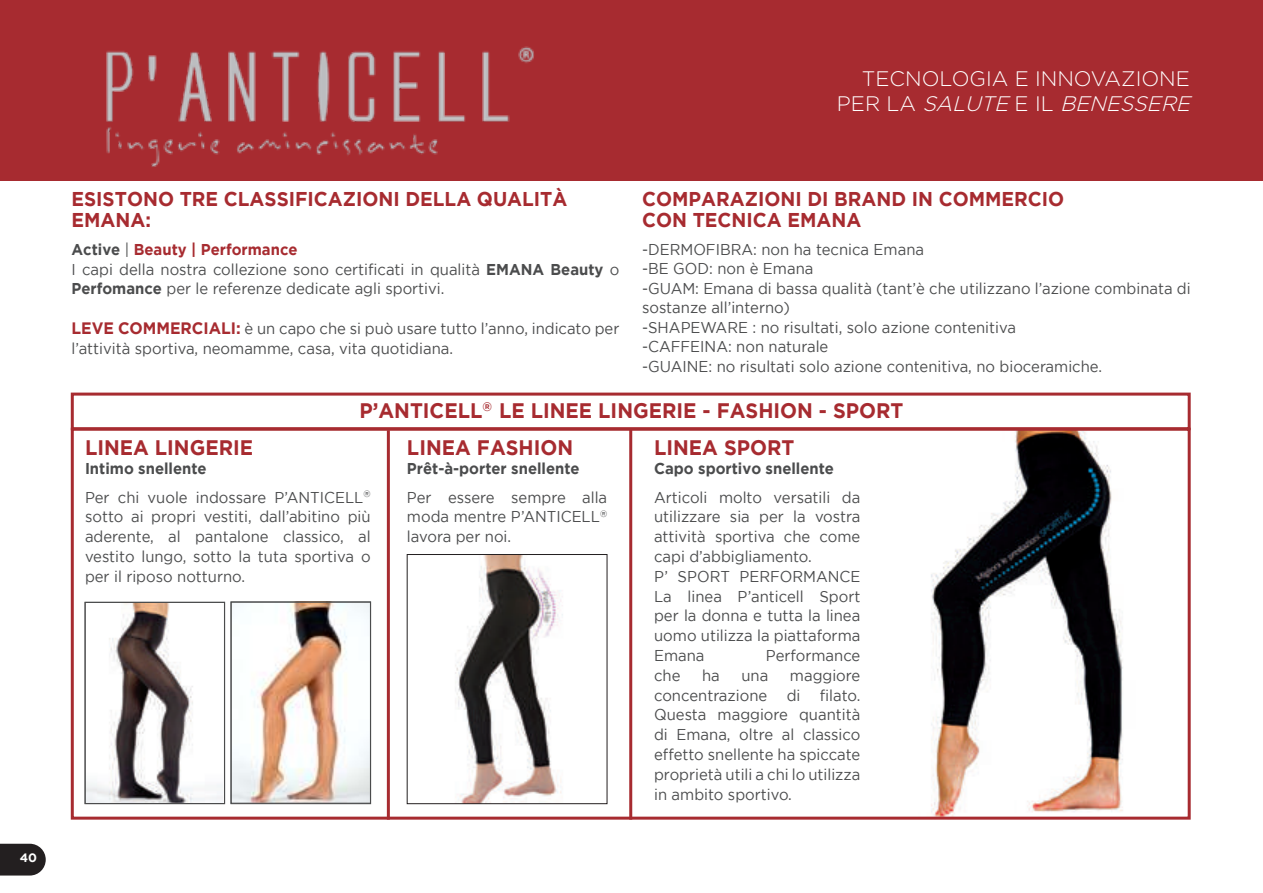
<style>
.page{position:relative;width:1263px;height:893px;background:#fff}
.page>*{position:absolute;margin:0;border:0;box-sizing:border-box;transform-origin:0 0}
.t1{font:700 21px "Gotham";color:#a72b30;scale:.95 1}
.t2{font:300 21px/25.2px "Gotham";color:#fff}
.t3{font:700 19.95px/21px "Gotham";color:#a72b30;scale:.95 1}
.t4{font:15.6px/19.8px "Gotham";color:#4b4c4d;scale:.95 1}
.t5{font:700 15.6px "Gotham";color:#4b4c4d;scale:.95 1}
.t6{font:700 12.15px "Gotham";color:#fff}
.s1{font-style:italic}
.s2{font-weight:700}
.s3{font-weight:700;color:#a72b30}
.s4{font-weight:700;font-size:16.5px;color:#a72b30}
</style>
<div class="page">
<svg style="left:0;top:844px;width:46px;height:31px"></svg>
<img style="left:931px;top:432px;width:192px;height:384px">
<div style="left:0;top:0;width:1263px;height:180px;background:#a72b30"></div>
<img style="left:106px;top:46px;width:428px;height:121px">
<div style="left:71px;top:393px;width:1120px;height:37px;border:3px solid #a72b30"></div>
<div style="left:71px;top:428px;width:1120px;height:392px;border:3px solid #a72b30"></div>
<hr style="left:629px;top:429px;width:3px;height:391px;background:#a72b30">
<img style="left:87px;top:604px;width:136px;height:198px">
<div style="left:85px;top:602px;width:140px;height:202px;border:1px solid #4b4c4d"></div>
<img style="left:233px;top:604px;width:136px;height:197px">
<div style="left:231px;top:602px;width:140px;height:201px;border:1px solid #4b4c4d"></div>
<img style="left:455px;top:556px;width:108px;height:246px">
<div style="left:407px;top:554px;width:200px;height:250px;border:1px solid #231f20"></div>
<hr style="left:387px;top:430px;width:3px;height:390px;background:#a72b30">
<p class="t6" style="left:20px;top:851px;width:19px">40</p>
<h1 class="t2" style="left:837px;top:66px;width:361px;text-indent:25px">TECNOLOGIA E INNOVAZIONE<br>P E R L A <span class="s1">SALUTE</span> E I L <span class="s1">BENESSERE</span></h1>
<p class="t3" style="left:72px;top:187px;width:523px">ESISTONO TRE CLASSIFICAZIONI DELLA QUALITÀ<br>EMANA:</p>
<p class="t4" style="left:72px;top:239px;width:578px"><span class="s2">Active</span> | <span class="s3">Beauty | Performance<br></span>I capi della nostra collezione sono certificati in qualità <span class="s2">EMANA Beauty</span> o<br><span class="s2">Perfomance</span> per le referenze dedicate agli sportivi.</p>
<p class="t4" style="left:72px;top:318px;width:578px"><span class="s4">LEVE COMMERCIALI:</span> è un capo che si può usare tutto l’anno, indicato per l’attività sportiva, neomamme, casa, vita quotidiana.</p>
<p class="t3" style="left:642px;top:187px;width:446px">COMPARAZIONI DI BRAND IN COMMERCIO<br>CON TECNICA EMANA</p>
<p class="t4" style="left:642px;top:239px;width:579px">-DERMOFIBRA: non ha tecnica Emana<br>-BE GOD: non è Emana<br>-GUAM: Emana di bassa qualità (tant’è che utilizzano l’azione combinata di sostanze all’interno)<br>-SHAPEWARE : no risultati, solo azione contenitiva<br>-CAFFEINA: non naturale<br>-GUAINE: no risultati solo azione contenitiva, no bioceramiche.</p>
<h1 class="t1" style="left:359px;top:399px;width:574px">P’ANTICELL<sup>®</sup> LE LINEE LINGERIE - FASHION - SPORT</h1>
<h1 class="t1" style="left:85px;top:435px;width:179px">LINEA LINGERIE</h1>
<p class="t4" style="left:85px;top:454px;width:302px;line-height:28.3px"><span class="s2">Intimo snellente<br></span>Per chi vuole indossare P’ANTICELL<sup>®</sup></p>
<p class="t4" style="left:85px;top:507px;width:302px;text-align:justify">sotto ai propri vestiti, dall’abitino più aderente, al pantalone classico, al vestito lungo, sotto la tuta sportiva o per il riposo notturno.</p>
<h1 class="t1" style="left:407px;top:435px;width:176px">LINEA FASHION</h1>
<p class="t5" style="left:407px;top:460px;width:183px">Prêt-à-porter snellente</p>
<p class="t4" style="left:407px;top:487px;width:212px;text-align:justify">Per essere sempre alla moda mentre P’ANTICELL<sup>® </sup>lavora per noi.</p>
<h1 class="t1" style="left:654px;top:435px;width:149px">LINEA SPORT</h1>
<p class="t5" style="left:654px;top:460px;width:191px">Capo sportivo snellente</p>
<p class="t4" style="left:654px;top:487px;width:219px">Articoli molto versatili da utilizzare sia per la vostra attività sportiva che come capi d’abbigliamento.<br>P’ SPORT PERFORMANCE<br>La linea P’anticell Sport per la donna e tutta la linea uomo utilizza la piattaforma<br>Emana</p>
<p class="t4" style="left:766px;top:645px;width:101px">Performance</p>
<p class="t4" style="left:654px;top:665px;width:29px">che</p>
<p class="t4" style="left:702px;top:665px;width:20px">ha</p>
<p class="t4" style="left:741px;top:665px;width:30px">una</p>
<p class="t4" style="left:654px;top:665px;width:219px;text-align:justify;text-indent:136px">maggiore concentrazione di filato.<br>Questa maggiore quantità di Emana, oltre al classico effetto snellente ha spiccate proprietà utili a chi lo utilizza in ambito sportivo.</p>
</div>
